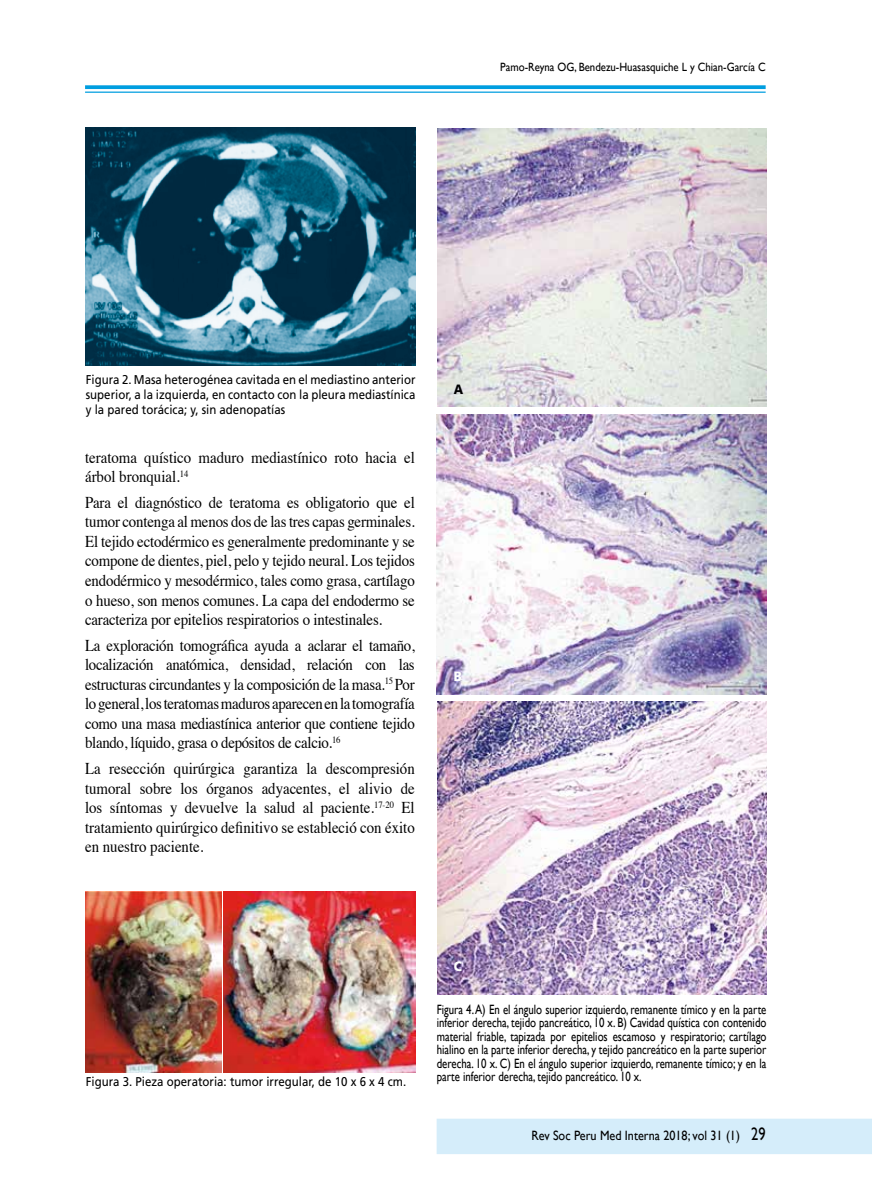
<style>
.page{position:relative;width:872px;height:1191px;background:#fff}
.page>*{position:absolute;margin:0;border:0;box-sizing:border-box;transform-origin:0 0}
.t1{font:16.5px/19.5px "Times";color:#000;text-align:justify;scale:.9 1}
.t2{font:13.5px/13.5px "Gill Sans";color:#000;text-align:justify;scale:.8 1}
.t3{font:13.5px "Gill Sans";color:#000;scale:.9 1}
.t4{font:900 13.5px "Frutiger";color:#fff;scale:.9 1}
.t5{font:900 13.5px "Frutiger";color:#000;scale:.9 1}
.t6{font:12.75px/15px "Frutiger";color:#000;text-align:justify;scale:.9 1}
.t7{font:12px "Gill Sans";color:#000;scale:.9 1}
.s1{font-size:18px}
</style>
<div class="page">
<div style="left:436px;top:1118px;width:436px;height:36px;background:#d5edfa"></div>
<svg style="left:85px;top:85px;width:680px;height:4px;fill:#009ee0"></svg>
<hr style="left:85px;top:92px;width:680px;height:1px;background:#009ee0">
<img style="left:86px;top:128px;width:329px;height:238px">
<img style="left:85px;top:891px;width:136px;height:181px">
<img style="left:223px;top:891px;width:192px;height:181px">
<img style="left:437px;top:128px;width:329px;height:279px">
<img style="left:437px;top:414px;width:329px;height:280px">
<img style="left:437px;top:701px;width:329px;height:293px">
<p class="t7" style="left:500px;top:60px;width:296px">Pamo-Reyna OG, Bendezu-Huasasquiche L y Chian-García C</p>
<p class="t6" style="left:86px;top:372px;width:368px">Figura 2. Masa heterogénea cavitada en el mediastino anterior superior, a la izquierda, en contacto con la pleura mediastínica y la pared torácica; y, sin adenopatías</p>
<p class="t1" style="left:85px;top:446px;width:368px">teratoma quístico maduro mediastínico roto hacia el árbol bronquial.<sup>14</sup></p>
<p class="t1" style="left:85px;top:491px;width:368px">Para el diagnóstico de teratoma es obligatorio que el tumor contenga al menos dos de las tres capas germinales.<br>El tejido ectodérmico es generalmente predominante y se compone de dientes, piel, pelo y tejido neural. Los tejidos endodérmico y mesodérmico, tales como grasa, cartílago o hueso, son menos comunes. La capa del endodermo se caracteriza por epitelios respiratorios o intestinales.</p>
<p class="t1" style="left:85px;top:634px;width:368px">La exploración tomográfica ayuda a aclarar el tamaño, localización anatómica, densidad, relación con las estructuras circundantes y la composición de la masa.<sup>15</sup> Por lo general, los teratomas maduros aparecen en la tomografía como una masa mediastínica anterior que contiene tejido blando, líquido, grasa o depósitos de calcio.<sup>16</sup></p>
<p class="t1" style="left:85px;top:757px;width:368px">La resección quirúrgica garantiza la descompresión tumoral sobre los órganos adyacentes, el alivio de los síntomas y devuelve la salud al paciente.<sup>17-20</sup> El tratamiento quirúrgico definitivo se estableció con éxito en nuestro paciente.</p>
<p class="t5" style="left:454px;top:381px;width:12px">A</p>
<p class="t4" style="left:454px;top:668px;width:11px">B</p>
<p class="t6" style="left:86px;top:1074px;width:357px">Figura 3. Pieza operatoria: tumor irregular, de 10 x 6 x 4 cm.</p>
<p class="t4" style="left:454px;top:958px;width:11px">C</p>
<p class="t2" style="left:437px;top:1002px;width:413px">Figura 4. A) En el ángulo superior izquierdo, remanente tímico y en la parte inferior derecha, tejido pancreático, 10 x. B) Cavidad quística con contenido material friable, tapizada por epitelios escamoso y respiratorio; cartílago hialino en la parte inferior derecha, y tejido pancreático en la parte superior derecha. 10 x. C) En el ángulo superior izquierdo, remanente tímico; y en la parte inferior derecha, tejido pancreático. 10 x.</p>
<p class="t3" style="left:531px;top:1127px;width:262px">Rev Soc Peru Med Interna 2018; vol 31 (1) <span class="s1">29</span></p>
</div>
